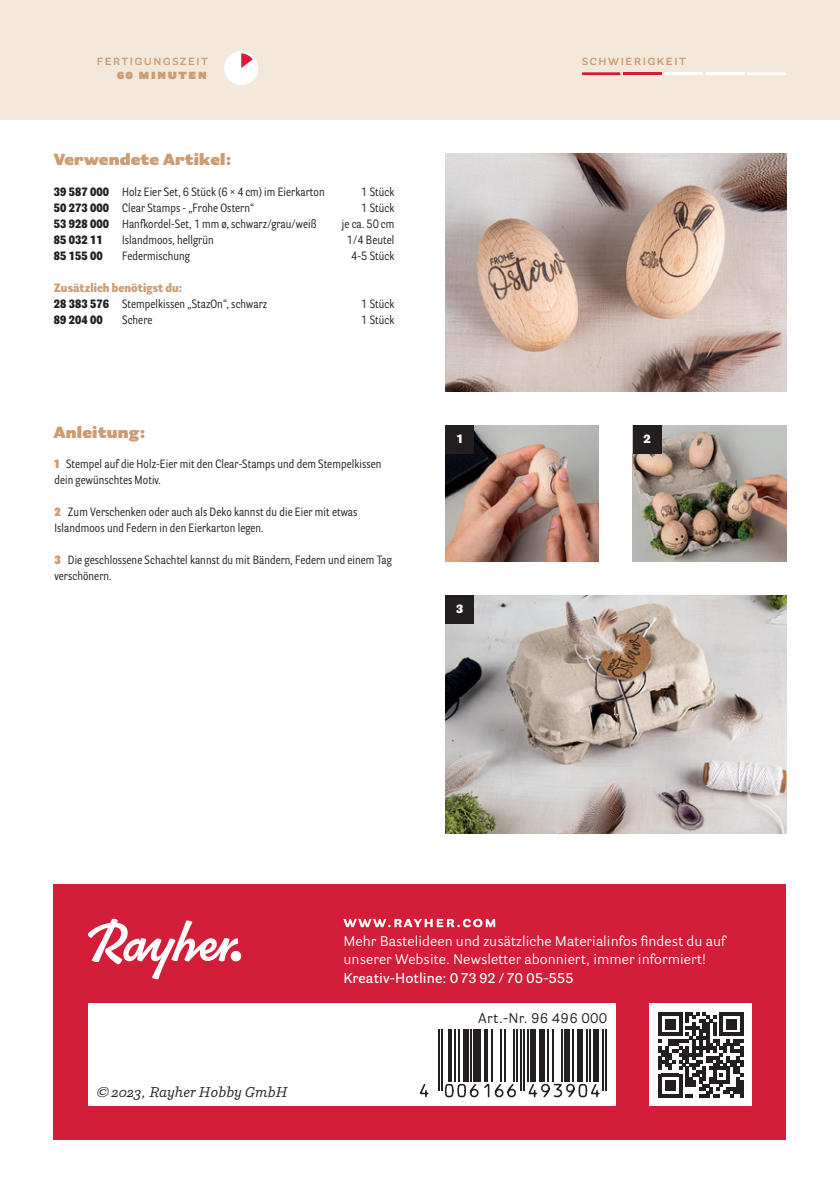
<style>
.page{position:relative;width:840px;height:1191px;background:#fff}
.page>*{position:absolute;margin:0;border:0;box-sizing:border-box;transform-origin:0 0}
.t1{font:900 16px "Parry Grotesque Pro";letter-spacing:.01em;color:#cd9c72}
.t2{font:14px/18px "Parry Grotesque Pro";letter-spacing:.005em;color:#fff}
.t3{font:600 14px "Parry Grotesque Pro";letter-spacing:.005em;color:#fff}
.t4{font:600 14px "Parry Grotesque Pro";letter-spacing:.08em;color:#cd9c72}
.t5{font:italic 14px "Parry Pro";letter-spacing:.01em;color:#231f20}
.t6{font:14px "Parry Grotesque Pro";letter-spacing:.02em;color:#231f20}
.t7{font:900 14px "Parry Grotesque Pro";letter-spacing:.08em;color:#cd9c72}
.t8{font:12px/16px "Parry Grot Con Pro";letter-spacing:.005em;color:#231f20}
.t9{font:900 12px "Parry Grot Con Pro";letter-spacing:.005em;color:#231f20}
.t10{font:900 12px "Parry Grotesque Pro";color:#fff}
.s1{font-weight:900}
.s2{font-weight:900;color:#cd9c72}
</style>
<div class="page">
<div style="left:0;top:0;width:839px;height:119px;background:#f4e8db"></div>
<div style="left:54px;top:884px;width:731px;height:256px;background:#d21e38"></div>
<div style="left:88px;top:1003px;width:527px;height:103px;background:#fff"></div>
<img style="left:632px;top:425px;width:153px;height:136px">
<img style="left:445px;top:425px;width:153px;height:136px">
<div style="left:224px;top:51px;width:34px;height:34px;background:#fff;border-radius:50%"></div>
<svg style="left:241px;top:53px;width:12px;height:15px"></svg>
<svg style="left:343px;top:918px;width:152px;height:9px"></svg>
<svg style="left:88px;top:918px;width:150px;height:61px"></svg>
<div style="left:230px;top:951px;width:11px;height:10px;background:#fff;border-radius:50%"></div>
<div style="left:649px;top:1003px;width:102px;height:103px;background:#fff"></div>
<svg style="left:658px;top:1012px;width:85px;height:85px"></svg>
<svg style="left:581px;top:72px;width:39px;height:3px"></svg>
<hr style="left:622px;top:72px;width:39px;height:3px;background:#d21e38">
<hr style="left:664px;top:72px;width:38px;height:3px;background:#fff">
<hr style="left:705px;top:72px;width:39px;height:3px;background:#fff">
<svg style="left:747px;top:72px;width:38px;height:3px"></svg>
<img style="left:445px;top:153px;width:340px;height:238px">
<div style="left:445px;top:425px;width:28px;height:29px;background:#231f20"></div>
<div style="left:632px;top:425px;width:28px;height:29px;background:#231f20"></div>
<img style="left:445px;top:595px;width:340px;height:238px">
<div style="left:445px;top:595px;width:28px;height:29px;background:#231f20"></div>
<hr style="left:438px;top:1029px;width:1px;height:61px;background:#231f20">
<hr style="left:441px;top:1029px;width:2px;height:61px;background:#231f20">
<hr style="left:448px;top:1029px;width:4px;height:53px;background:#231f20">
<hr style="left:454px;top:1029px;width:1px;height:53px;background:#231f20">
<hr style="left:457px;top:1029px;width:2px;height:53px;background:#231f20">
<div style="left:462px;top:1029px;width:6px;height:53px;background:#231f20"></div>
<hr style="left:470px;top:1029px;width:1px;height:53px;background:#231f20">
<div style="left:473px;top:1029px;width:7px;height:53px;background:#231f20"></div>
<hr style="left:484px;top:1029px;width:3px;height:53px;background:#231f20">
<hr style="left:491px;top:1029px;width:2px;height:53px;background:#231f20">
<hr style="left:500px;top:1029px;width:2px;height:53px;background:#231f20">
<hr style="left:503px;top:1029px;width:2px;height:53px;background:#231f20">
<hr style="left:512px;top:1029px;width:2px;height:53px;background:#231f20">
<hr style="left:516px;top:1029px;width:2px;height:53px;background:#231f20">
<hr style="left:519px;top:1029px;width:2px;height:61px;background:#231f20">
<hr style="left:523px;top:1029px;width:2px;height:61px;background:#231f20">
<hr style="left:527px;top:1029px;width:1px;height:53px;background:#231f20">
<div style="left:530px;top:1029px;width:5px;height:53px;background:#231f20"></div>
<div style="left:539px;top:1029px;width:5px;height:53px;background:#231f20"></div>
<hr style="left:546px;top:1029px;width:2px;height:53px;background:#231f20">
<hr style="left:551px;top:1029px;width:2px;height:53px;background:#231f20">
<hr style="left:560px;top:1029px;width:2px;height:53px;background:#231f20">
<div style="left:564px;top:1029px;width:5px;height:53px;background:#231f20"></div>
<hr style="left:571px;top:1029px;width:2px;height:53px;background:#231f20">
<div style="left:576px;top:1029px;width:6px;height:53px;background:#231f20"></div>
<hr style="left:585px;top:1029px;width:2px;height:53px;background:#231f20">
<hr style="left:589px;top:1029px;width:2px;height:53px;background:#231f20">
<div style="left:592px;top:1029px;width:6px;height:53px;background:#231f20"></div>
<hr style="left:601px;top:1029px;width:2px;height:61px;background:#231f20">
<hr style="left:605px;top:1029px;width:2px;height:61px;background:#231f20">
<svg style="left:420px;top:1082px;width:180px;height:15px"></svg>
<p class="t4" style="left:96px;top:50px;width:113px">fertigungszeit</p>
<p class="t7" style="left:117px;top:63px;width:92px">60 minuten</p>
<h1 class="t1" style="left:54px;top:148px;width:179px">Verwendete Artikel:</h1>
<p class="t8" style="left:54px;top:184px;width:272px"><span class="s1">39 587 000</span> Holz Eier Set, 6 Stück (6 × 4 cm) im Eierkarton</p>
<p class="t8" style="left:361px;top:184px;width:35px">1 Stück</p>
<p class="t8" style="left:54px;top:200px;width:202px"><span class="s1">50 273 000</span> Clear Stamps - „Frohe Ostern“</p>
<p class="t8" style="left:361px;top:200px;width:35px">1 Stück</p>
<p class="t8" style="left:54px;top:216px;width:264px"><span class="s1">53 928 000</span> Hanfkordel-Set, 1 mm ø, schwarz/grau/weiß</p>
<p class="t8" style="left:341px;top:216px;width:54px">je ca. 50 cm</p>
<p class="t9" style="left:54px;top:231px;width:50px">85 032 11</p>
<p class="t8" style="left:122px;top:232px;width:93px">Islandmoos, hellgrün</p>
<p class="t8" style="left:346px;top:232px;width:49px">1/4 Beutel</p>
<p class="t9" style="left:54px;top:247px;width:50px">85 155 00</p>
<p class="t8" style="left:122px;top:248px;width:69px">Federmischung</p>
<p class="t8" style="left:351px;top:248px;width:45px">4-5 Stück</p>
<p class="t8" style="left:54px;top:280px;width:215px"><span class="s2">Zusätzlich benötigst du:<br></span><span class="s1">28 383 576</span> Stempelkissen „StazOn“, schwarz</p>
<p class="t8" style="left:361px;top:296px;width:35px">1 Stück</p>
<p class="t9" style="left:54px;top:311px;width:50px">89 204 00</p>
<p class="t8" style="left:122px;top:312px;width:32px">Schere</p>
<p class="t8" style="left:361px;top:312px;width:35px">1 Stück</p>
<h1 class="t1" style="left:54px;top:420px;width:93px">Anleitung:</h1>
<p class="t8" style="left:54px;top:456px;width:329px"><span class="s2">1</span> Stempel auf die Holz-Eier mit den Clear-Stamps und dem Stempelkissen dein gewünschtes Motiv.</p>
<p class="t8" style="left:54px;top:504px;width:304px"><span class="s2">2</span> Zum Verschenken oder auch als Deko kannst du die Eier mit etwas<br>Islandmoos und Federn in den Eierkarton legen.</p>
<p class="t8" style="left:54px;top:552px;width:339px"><span class="s2">3</span> Die geschlossene Schachtel kannst du mit Bändern, Federn und einem Tag verschönern.</p>
<p class="t4" style="left:581px;top:50px;width:106px">schwierigkeit</p>
<p class="t10" style="left:456px;top:430px;width:7px">1</p>
<p class="t10" style="left:643px;top:430px;width:9px">2</p>
<p class="t10" style="left:456px;top:601px;width:9px">3</p>
<p class="t2" style="left:343px;top:932px;width:383px">Mehr Bastelideen und zusätzliche Materialinfos findest du auf unserer Website. Newsletter abonniert, immer informiert!</p>
<p class="t3" style="left:343px;top:967px;width:231px">Kreativ-Hotline: 0 73 92 / 70 05-555</p>
<p class="t5" style="left:96px;top:1082px;width:192px">© 2023, Rayher Hobby GmbH</p>
<p class="t6" style="left:478px;top:1008px;width:130px">Art.-Nr. 96 496 000</p>
</div>
